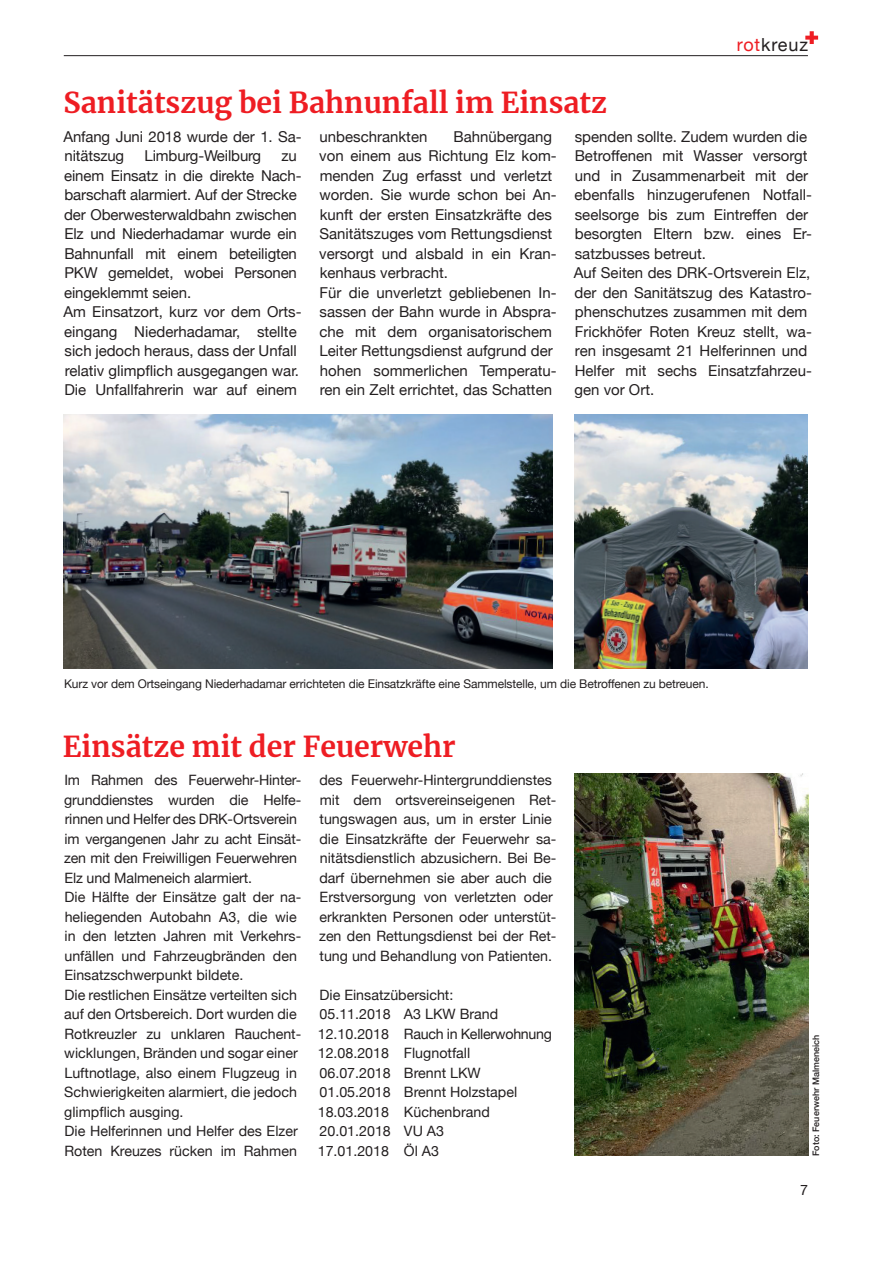
<style>
.page{position:relative;width:893px;height:1263px;background:#fff}
.page>*{position:absolute;margin:0;border:0;box-sizing:border-box;transform-origin:0 0}
.t1{font:700 28.5px "Merriweather";color:#ee1d23}
.t2{font:18px "Helvetica Neue";letter-spacing:.05em;color:#231f20}
.t3{font:15px/19.5px "Helvetica Neue";color:#231f20}
.t4{font:14.25px/19.5px "Helvetica Neue";color:#231f20}
.t5{font:12px "Helvetica Neue";letter-spacing:-.01em;color:#231f20}
.t6{font:500 9px "Helvetica Neue";color:#231f20}
.s1{color:#ee1d23}
</style>
<div class="page">
<hr style="left:64px;top:55px;width:744px;height:1px;background:#231f20">
<svg style="left:805px;top:31px;width:13px;height:13px"></svg>
<img style="left:64px;top:415px;width:489px;height:253px">
<img style="left:574px;top:415px;width:234px;height:253px">
<img style="left:574px;top:774px;width:234px;height:381px">
<p class="t2" style="left:737px;top:32px;width:73px"><span class="s1">rot</span>kreuz</p>
<h1 class="t1" style="left:64px;top:83px;width:545px">Sanitätszug bei Bahnunfall im Einsatz</h1>
<p class="t3" style="left:64px;top:128px;width:239px">Anfang Juni 2018 wurde der 1. Sa&shy;nitätszug</p>
<p class="t3" style="left:319px;top:128px;width:239px;text-indent:134px">Bahnübergang von einem aus Richtung Elz kom&shy;menden Zug erfasst und verletzt worden. Sie wurde schon bei An&shy;kunft der ersten Einsatzkräfte des<br>Sanitätszuges vom Rettungsdienst versorgt und alsbald in ein Kran&shy;kenhaus verbracht.<br>Für die unverletzt gebliebenen In&shy;sassen der Bahn wurde in Abspra&shy;che mit dem organisatorischem<br>Leiter Rettungsdienst aufgrund der hohen sommerlichen Temperatu&shy;ren ein Zelt errichtet, das Schatten</p>
<p class="t3" style="left:574px;top:128px;width:239px">spenden sollte. Zudem wurden die<br>Betroffenen mit Wasser versorgt und in Zusammenarbeit mit der ebenfalls hinzugerufenen Notfall&shy;seelsorge bis zum Eintreffen der besorgten Eltern bzw. eines Er&shy;satzbusses betreut.<br>Auf Seiten des DRK-Ortsverein Elz, der den Sanitätszug des Katastro&shy;phenschutzes zusammen mit dem<br>Frickhöfer Roten Kreuz stellt, wa&shy;ren insgesamt 21 Helferinnen und<br>Helfer mit sechs Einsatzfahrzeu&shy;gen vor Ort.</p>
<p class="t3" style="left:320px;top:128px;width:109px">unbeschrankten</p>
<p class="t3" style="left:145px;top:147px;width:118px">Limburg-Weilburg</p>
<p class="t3" style="left:64px;top:147px;width:239px;text-indent:218px">zu einem Einsatz in die direkte Nach&shy;barschaft alarmiert. Auf der Strecke der Oberwesterwaldbahn zwischen<br>Elz und Niederhadamar wurde ein<br>Bahnunfall mit einem beteiligten<br>PKW gemeldet, wobei Personen eingeklemmt seien.<br>Am Einsatzort, kurz vor dem Orts&shy;eingang Niederhadamar, stellte sich jedoch heraus, dass der Unfall relativ glimpflich ausgegangen war.<br>Die Unfallfahrerin war auf einem</p>
<p class="t5" style="left:64px;top:675px;width:646px">Kurz vor dem Ortseingang Niederhadamar errichteten die Einsatzkräfte eine Sammelstelle, um die Betroffenen zu betreuen.</p>
<h1 class="t1" style="left:63px;top:727px;width:394px">Einsätze mit der Feuerwehr</h1>
<p class="t4" style="left:64px;top:771px;width:239px">Im Rahmen des Feuerwehr-Hinter&shy;grunddienstes wurden die Helfe&shy;rinnen und Helfer des DRK-Ortsverein im vergangenen Jahr zu acht Einsät&shy;zen mit den Freiwilligen Feuerwehren Elz und Malmeneich alarmiert.<br>Die Hälfte der Einsätze galt der na&shy;heliegenden Autobahn A3, die wie in den letzten Jahren mit Verkehrs&shy;unfällen und Fahrzeugbränden den Einsatzschwerpunkt bildete.<br>Die restlichen Einsätze verteilten sich auf den Ortsbereich. Dort wurden die Rotkreuzler zu unklaren Rauchent&shy;wicklungen, Bränden und sogar einer Luftnotlage, also einem Flugzeug in Schwierigkeiten alarmiert, die jedoch glimpflich ausging.<br>Die Helferinnen und Helfer des Elzer Roten Kreuzes rücken im Rahmen</p>
<p class="t4" style="left:319px;top:771px;width:239px">des Feuerwehr-Hintergrunddienstes mit dem ortsvereinseigenen Ret&shy;tungswagen aus, um in erster Linie die Einsatzkräfte der Feuerwehr sa&shy;nitätsdienstlich abzusichern. Bei Be&shy;darf übernehmen sie aber auch die Erstversorgung von verletzten oder erkrankten Personen oder unterstüt&shy;zen den Rettungsdienst bei der Ret&shy;tung und Behandlung von Patienten.</p>
<p class="t4" style="left:318px;top:986px;width:236px">Die Einsatzübersicht:<br>05.11.2018 A3 LKW Brand<br>12.10.2018 Rauch in Kellerwohnung<br>12.08.2018 Flugnotfall<br>06.07.2018 Brennt LKW<br>01.05.2018 Brennt Holzstapel<br>18.03.2018 Küchenbrand<br>20.01.2018 VU A3<br>17.01.2018 Öl A3</p>
<p class="t6" style="left:809px;top:1156px;width:123px;rotate:-90deg">Foto: Feuerwehr Malmeneich</p>
<p class="t4" style="left:800px;top:1181px;width:9px">7</p>
</div>
